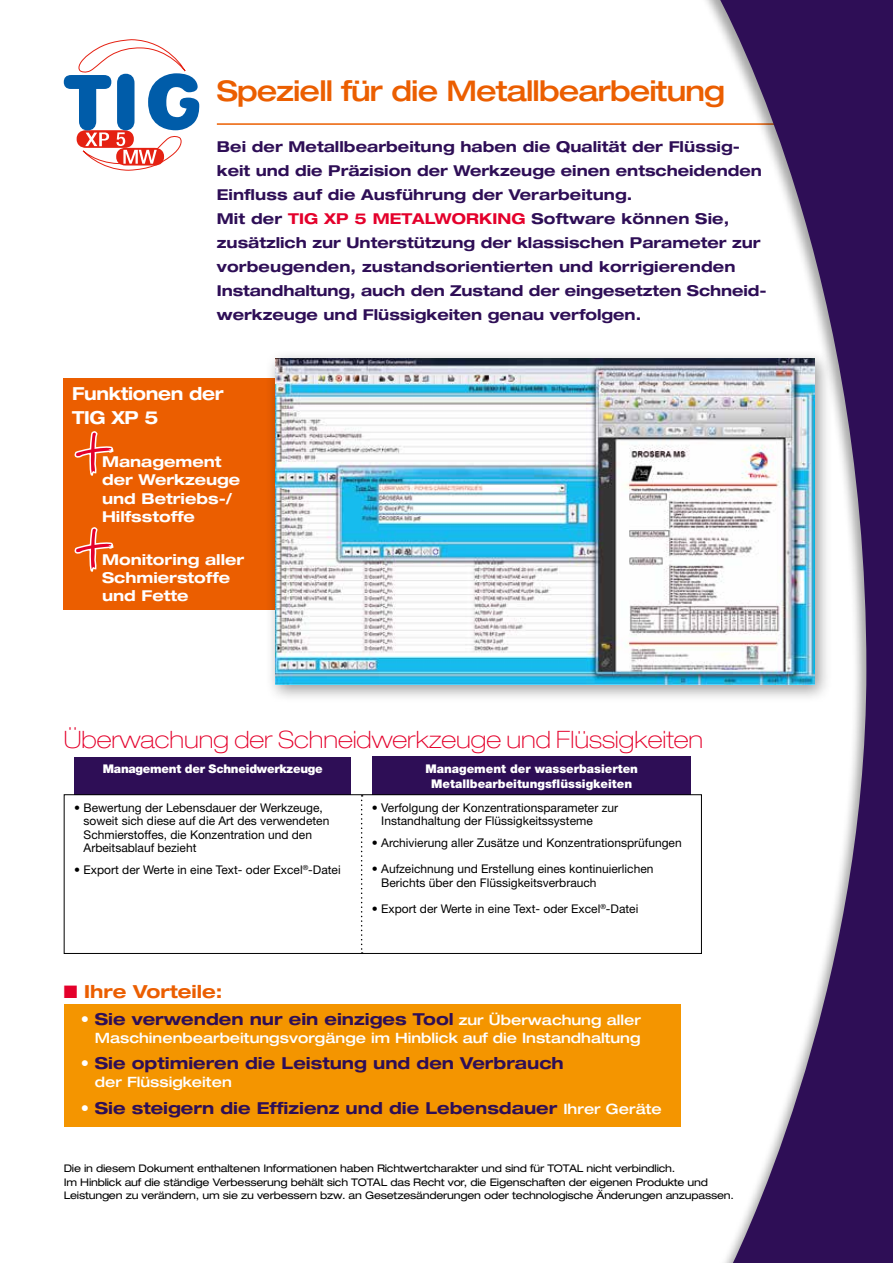
<style>
.page{position:relative;width:893px;height:1263px;background:#fff}
.page>*{position:absolute;margin:0;border:0;box-sizing:border-box;transform-origin:0 0}
.t1{font:500 expanded 28.5px "Helvetica Neue LT Std";letter-spacing:-.03em;color:#eb5e00}
.t2{font:100 expanded 24px "Helvetica Neue LT Std";color:#e4002b}
.t3{font:700 expanded 18px/24px "Helvetica Neue LT Std";letter-spacing:-.02em;color:#fff;scale:.95 1}
.t4{font:700 expanded 18px "Helvetica Neue LT Std";color:#eb5e00}
.t5{font:700 expanded 16.5px "Helvetica Neue LT Std";color:#2e0e56}
.t6{font:700 expanded 15px/24px "Helvetica Neue LT Std";color:#2e0e56}
.t7{font:700 expanded 15px/18px "Helvetica Neue LT Std";color:#fff}
.t8{font:500 expanded 14.25px "Helvetica Neue LT Std";color:#fff}
.t9{font:12px/13.5px "Helvetica Neue LT Std";color:#000}
.t10{font:900 12px/15px "Helvetica Neue LT Std";color:#fff;text-align:center}
.t11{font:900 12px "Helvetica Neue LT Std";letter-spacing:-.02em;color:#fff}
.t12{font:expanded 10.5px/13.5px "Helvetica Neue LT Std";letter-spacing:-.02em;color:#000}
.s1{color:#e4002b}
.s2{font-weight:500;color:#fff}
.s3{font-weight:500;font-size:14.25px;color:#fff}
</style>
<div class="page">
<hr style="left:217px;top:123px;width:676px;height:2px;background:#eb5e00">
<div style="left:74px;top:757px;width:277px;height:57px;background:#2e0e56"></div>
<div style="left:372px;top:757px;width:319px;height:70px;background:#2e0e56"></div>
<svg style="left:64px;top:39px;width:135px;height:132px"></svg>
<div style="left:64px;top:795px;width:637px;height:158px;background:#fff"></div>
<div style="left:64px;top:794px;width:638px;height:160px;border:1px solid #000"></div>
<svg style="left:361px;top:795px;width:2px;height:159px"></svg>
<div style="left:64px;top:378px;width:255px;height:231px;background:#eb5e00"></div>
<div style="left:266px;top:349px;width:567px;height:354px;background:#000;opacity:.4"></div>
<img style="left:275px;top:358px;width:419px;height:327px">
<svg style="left:74px;top:431px;width:40px;height:45px"></svg>
<svg style="left:74px;top:527px;width:40px;height:45px"></svg>
<div style="left:64px;top:1005px;width:616px;height:122px;background:#f49500"></div>
<div style="left:694px;top:0;width:199px;height:1263px;background:#000;opacity:.35"></div>
<svg style="left:709px;top:0;width:184px;height:1263px"></svg>
<h1 class="t1" style="left:217px;top:73px;width:510px">Speziell für die Metallbearbeitung</h1>
<p class="t6" style="left:217px;top:135px;width:551px">Bei der Metallbearbeitung haben die Qualität der Flüssig&shy;keit und die Präzision der Werkzeuge einen entscheidenden Einfluss auf die Ausführung der Verarbeitung.<br>Mit der <span class="s1">TIG XP 5 METALWORKING</span> Software können Sie, zusätzlich zur Unterstützung der klassischen Parameter zur vorbeugenden, zustandsorientierten und korrigierenden Instandhaltung, auch den Zustand der eingesetzten Schneid&shy;werkzeuge und Flüssigkeiten genau verfolgen.</p>
<h3 class="t3" style="left:72px;top:381px;width:161px">Funktionen der<br>TIG XP 5</h3>
<p class="t7" style="left:102px;top:453px;width:140px">Management der Werkzeuge und Betriebs-/<br>Hilfsstoffe</p>
<p class="t7" style="left:102px;top:550px;width:144px">Monitoring aller<br>Schmierstoffe und Fette</p>
<h2 class="t2" style="left:64px;top:725px;width:641px">Überwachung der Schneidwerkzeuge und Flüssigkeiten</h2>
<p class="t11" style="left:103px;top:761px;width:221px">Management der Schneidwerkzeuge</p>
<p class="t10" style="left:425px;top:761px;width:214px">Management der wasserbasierten<br>Metallbearbeitungsflüssigkeiten</p>
<p class="t9" style="left:84px;top:800px;width:247px;text-indent:-9px">• Bewertung der Lebensdauer der Werkzeuge, soweit sich diese auf die Art des verwendeten Schmierstoffes, die Konzentration und den Arbeitsablauf bezieht</p>
<p class="t9" style="left:74px;top:863px;width:268px">• Export der Werte in eine Text- oder Excel<sup>®</sup>-Datei</p>
<p class="t9" style="left:381px;top:800px;width:238px;text-indent:-9px">• Verfolgung der Konzentrationsparameter zur<br>Instandhaltung der Flüssigkeitssysteme</p>
<p class="t9" style="left:372px;top:836px;width:311px">• Archivierung aller Zusätze und Konzentrationsprüfungen</p>
<p class="t9" style="left:381px;top:862px;width:274px;text-indent:-9px">• Aufzeichnung und Erstellung eines kontinuierlichen<br>Berichts über den Flüssigkeitsverbrauch</p>
<p class="t9" style="left:372px;top:902px;width:268px">• Export der Werte in eine Text- oder Excel<sup>®</sup>-Datei</p>
<h3 class="t4" style="left:64px;top:980px;width:160px"><span class="s1">■</span> Ihre Vorteile:</h3>
<h3 class="t5" style="left:81px;top:1008px;width:562px"><span class="s2">•</span> Sie verwenden nur ein einziges Tool <span class="s3">zur Überwachung aller</span></h3>
<p class="t8" style="left:95px;top:1029px;width:547px">Maschinenbearbeitungsvorgänge im Hinblick auf die Instandhaltung</p>
<h3 class="t5" style="left:81px;top:1053px;width:484px"><span class="s2">•</span> Sie optimieren die Leistung und den Verbrauch</h3>
<p class="t8" style="left:95px;top:1073px;width:138px">der Flüssigkeiten</p>
<h3 class="t5" style="left:81px;top:1097px;width:583px"><span class="s2">•</span> Sie steigern die Effizienz und die Lebensdauer <span class="s3">Ihrer Geräte</span></h3>
<p class="t12" style="left:64px;top:1161px;width:672px">Die in diesem Dokument enthaltenen Informationen haben Richtwertcharakter und sind für TOTAL nicht verbindlich.<br>Im Hinblick auf die ständige Verbesserung behält sich TOTAL das Recht vor, die Eigenschaften der eigenen Produkte und<br>Leistungen zu verändern, um sie zu verbessern bzw. an Gesetzesänderungen oder technologische Änderungen anzupassen.</p>
</div>
